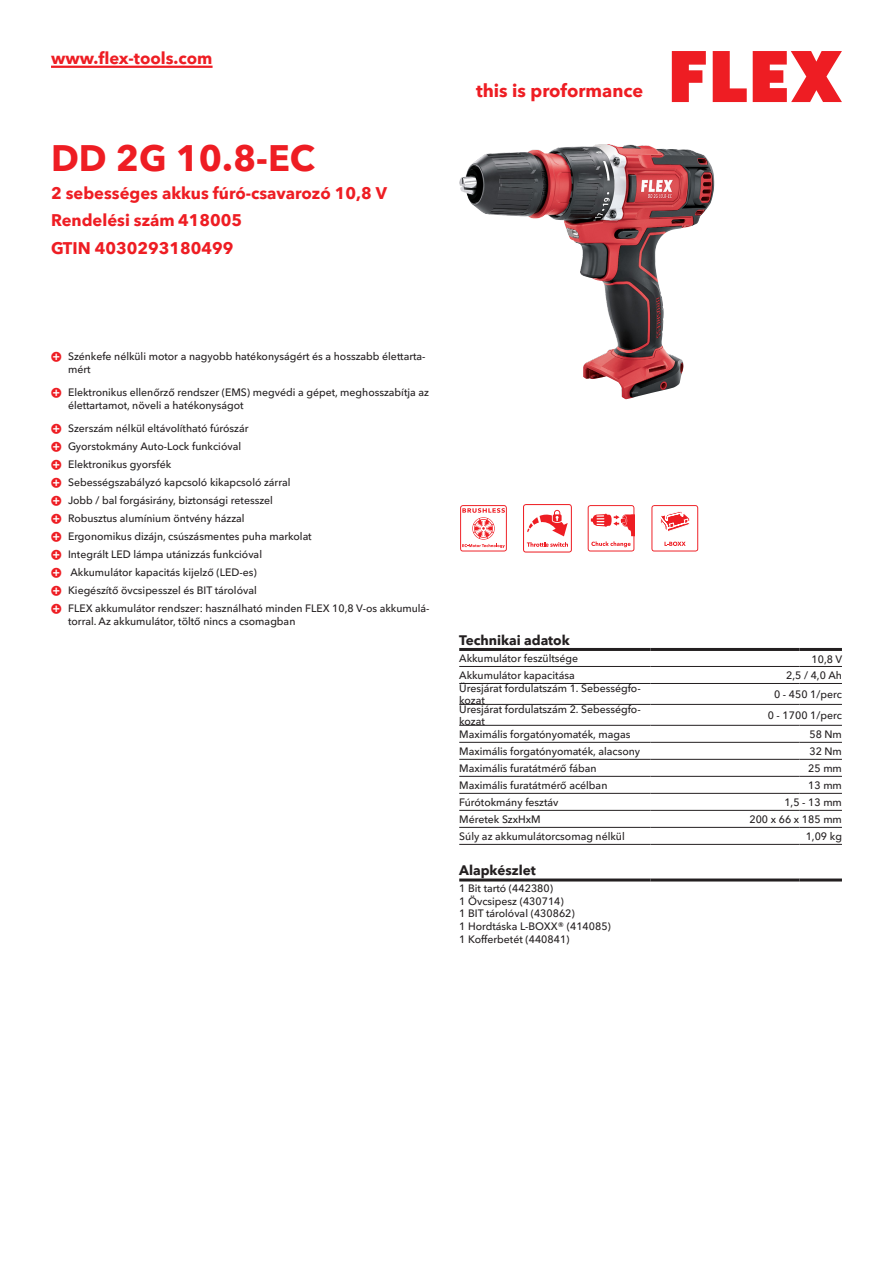
<style>
.page{position:relative;width:893px;height:1263px;background:#fff}
.page>*{position:absolute;margin:0;border:0;box-sizing:border-box;transform-origin:0 0}
.CB_AF_Product-name{font:700 36px "Avenir Next W1 G";color:#ee1d23}
.t1{font:700 18px "Avenir Next W1 G";color:#ee1d23}
.CB_AF_Product-short{font:700 16.5px "Avenir Next W1 G";color:#ee1d23}
.CB_AF_Order-number{font:700 16.5px "Avenir Next W1 G";color:#ee1d23}
.CB_AF_Table-headline{font:700 13.5px "Avenir Next W1 G";color:#231f20}
.CB_AF_Table-specific{font:500 10.5px/12.6px "Avenir Next W1 G";color:#231f20}
</style>
<div class="page">
<svg style="left:672px;top:51px;width:34px;height:51px"></svg>
<svg style="left:713px;top:51px;width:34px;height:51px"></svg>
<svg style="left:753px;top:51px;width:89px;height:51px"></svg>
<hr style="left:51px;top:66px;width:162px;height:2px;background:#ee1d23">
<img style="left:459px;top:144px;width:255px;height:255px">
<hr style="left:459px;top:666px;width:192px;height:1px;background:#231f20">
<hr style="left:651px;top:666px;width:148px;height:1px;background:#231f20">
<hr style="left:799px;top:666px;width:43px;height:1px;background:#231f20">
<hr style="left:459px;top:683px;width:192px;height:1px;background:#231f20">
<hr style="left:651px;top:683px;width:148px;height:1px;background:#231f20">
<hr style="left:799px;top:683px;width:43px;height:1px;background:#231f20">
<hr style="left:459px;top:704px;width:192px;height:1px;background:#231f20">
<hr style="left:651px;top:704px;width:148px;height:1px;background:#231f20">
<hr style="left:799px;top:704px;width:43px;height:1px;background:#231f20">
<hr style="left:459px;top:725px;width:192px;height:1px;background:#231f20">
<hr style="left:651px;top:725px;width:148px;height:1px;background:#231f20">
<hr style="left:799px;top:725px;width:43px;height:1px;background:#231f20">
<hr style="left:459px;top:742px;width:192px;height:1px;background:#231f20">
<hr style="left:651px;top:742px;width:148px;height:1px;background:#231f20">
<hr style="left:799px;top:742px;width:43px;height:1px;background:#231f20">
<hr style="left:459px;top:759px;width:192px;height:1px;background:#231f20">
<hr style="left:651px;top:759px;width:148px;height:1px;background:#231f20">
<hr style="left:799px;top:759px;width:43px;height:1px;background:#231f20">
<hr style="left:459px;top:776px;width:192px;height:1px;background:#231f20">
<hr style="left:651px;top:776px;width:148px;height:1px;background:#231f20">
<hr style="left:799px;top:776px;width:43px;height:1px;background:#231f20">
<hr style="left:459px;top:793px;width:192px;height:1px;background:#231f20">
<hr style="left:651px;top:793px;width:148px;height:1px;background:#231f20">
<hr style="left:799px;top:793px;width:43px;height:1px;background:#231f20">
<hr style="left:459px;top:810px;width:192px;height:1px;background:#231f20">
<hr style="left:651px;top:810px;width:148px;height:1px;background:#231f20">
<hr style="left:799px;top:810px;width:43px;height:1px;background:#231f20">
<hr style="left:459px;top:827px;width:192px;height:1px;background:#231f20">
<hr style="left:651px;top:827px;width:148px;height:1px;background:#231f20">
<hr style="left:799px;top:827px;width:43px;height:1px;background:#231f20">
<hr style="left:459px;top:844px;width:192px;height:1px;background:#231f20">
<hr style="left:651px;top:844px;width:148px;height:1px;background:#231f20">
<hr style="left:799px;top:844px;width:43px;height:1px;background:#231f20">
<hr style="left:459px;top:648px;width:192px;height:3px;background:#231f20">
<hr style="left:651px;top:648px;width:148px;height:3px;background:#231f20">
<hr style="left:799px;top:648px;width:43px;height:3px;background:#231f20">
<hr style="left:459px;top:878px;width:192px;height:3px;background:#231f20">
<hr style="left:651px;top:878px;width:148px;height:3px;background:#231f20">
<hr style="left:799px;top:878px;width:43px;height:3px;background:#231f20">
<svg style="left:460px;top:505px;width:47px;height:46px"></svg>
<svg style="left:523px;top:504px;width:49px;height:48px"></svg>
<svg style="left:588px;top:505px;width:46px;height:46px"></svg>
<svg style="left:651px;top:505px;width:47px;height:46px"></svg>
<h3 class="CB_AF_Product-short" style="left:51px;top:45px;width:163px">www.flex-tools.com</h3>
<p class="CB_AF_Product-name" style="left:51px;top:130px;width:265px">DD 2G 10.8-EC</p>
<p class="CB_AF_Product-short" style="left:51px;top:180px;width:337px">2 sebességes akkus fúró-csavarozó 10,8 V</p>
<p class="CB_AF_Order-number" style="left:51px;top:207px;width:193px">Rendelési szám 418005</p>
<p class="CB_AF_Order-number" style="left:51px;top:235px;width:184px">GTIN 4030293180499</p>
<h2 class="t1" style="left:476px;top:77px;width:169px">this is proformance</h2>
<p class="CB_AF_Table-specific" style="left:68px;top:349px;width:359px">Szénkefe nélküli motor a nagyobb hatékonyságért és a hosszabb élettarta&shy;mért</p>
<p class="CB_AF_Table-specific" style="left:68px;top:385px;width:362px">Elektronikus ellenőrző rendszer (EMS) megvédi a gépet, meghosszabítja az élettartamot, növeli a hatékonyságot</p>
<p class="CB_AF_Table-specific" style="left:68px;top:421px;width:182px">Szerszám nélkül eltávolítható fúrószár</p>
<p class="CB_AF_Table-specific" style="left:68px;top:439px;width:175px">Gyorstokmány Auto-Lock funkcióval</p>
<p class="CB_AF_Table-specific" style="left:68px;top:457px;width:105px">Elektronikus gyorsfék</p>
<p class="CB_AF_Table-specific" style="left:68px;top:475px;width:224px">Sebességszabályzó kapcsoló kikapcsoló zárral</p>
<p class="CB_AF_Table-specific" style="left:68px;top:493px;width:206px">Jobb / bal forgásirány, biztonsági retesszel</p>
<p class="CB_AF_Table-specific" style="left:68px;top:511px;width:178px">Robusztus alumínium öntvény házzal</p>
<p class="CB_AF_Table-specific" style="left:68px;top:529px;width:245px">Ergonomikus dizájn, csúszásmentes puha markolat</p>
<p class="CB_AF_Table-specific" style="left:68px;top:547px;width:196px">Integrált LED lámpa utánizzás funkcióval</p>
<p class="CB_AF_Table-specific" style="left:70px;top:565px;width:188px">Akkumulátor kapacitás kijelző (LED-es)</p>
<p class="CB_AF_Table-specific" style="left:68px;top:583px;width:190px">Kiegészítő övcsipesszel és BIT tárolóval</p>
<p class="CB_AF_Table-specific" style="left:68px;top:601px;width:363px">FLEX akkumulátor rendszer: használható minden FLEX 10,8 V-os akkumulá&shy;torral. Az akkumulátor, töltő nincs a csomagban</p>
<p class="CB_AF_Table-headline" style="left:459px;top:630px;width:112px">Technikai adatok</p>
<p class="CB_AF_Table-specific" style="left:459px;top:651px;width:120px">Akkumulátor feszültsége</p>
<p class="CB_AF_Table-specific" style="left:811px;top:652px;width:32px">10,8 V</p>
<p class="CB_AF_Table-specific" style="left:459px;top:668px;width:117px">Akkumulátor kapacitása</p>
<p class="CB_AF_Table-specific" style="left:786px;top:668px;width:57px">2,5 / 4,0 Ah</p>
<p class="CB_AF_Table-specific" style="left:459px;top:681px;width:183px">Üresjárat fordulatszám 1. Sebességfo&shy;kozat</p>
<p class="CB_AF_Table-specific" style="left:774px;top:687px;width:69px">0 - 450 1/perc</p>
<p class="CB_AF_Table-specific" style="left:459px;top:702px;width:183px">Üresjárat fordulatszám 2. Sebességfo&shy;kozat</p>
<p class="CB_AF_Table-specific" style="left:768px;top:708px;width:76px">0 - 1700 1/perc</p>
<p class="CB_AF_Table-specific" style="left:459px;top:727px;width:173px">Maximális forgatónyomaték, magas</p>
<p class="CB_AF_Table-specific" style="left:809px;top:727px;width:34px">58 Nm</p>
<p class="CB_AF_Table-specific" style="left:459px;top:744px;width:182px">Maximális forgatónyomaték, alacsony</p>
<p class="CB_AF_Table-specific" style="left:809px;top:744px;width:34px">32 Nm</p>
<p class="CB_AF_Table-specific" style="left:459px;top:761px;width:139px">Maximális furatátmérő fában</p>
<p class="CB_AF_Table-specific" style="left:808px;top:761px;width:35px">25 mm</p>
<p class="CB_AF_Table-specific" style="left:459px;top:778px;width:150px">Maximális furatátmérő acélban</p>
<p class="CB_AF_Table-specific" style="left:808px;top:778px;width:35px">13 mm</p>
<p class="CB_AF_Table-specific" style="left:459px;top:795px;width:101px">Fúrótokmány fesztáv</p>
<p class="CB_AF_Table-specific" style="left:784px;top:795px;width:59px">1,5 - 13 mm</p>
<p class="CB_AF_Table-specific" style="left:459px;top:812px;width:83px">Méretek SzxHxM</p>
<p class="CB_AF_Table-specific" style="left:749px;top:812px;width:94px">200 x 66 x 185 mm</p>
<p class="CB_AF_Table-specific" style="left:459px;top:829px;width:167px">Súly az akkumulátorcsomag nélkül</p>
<p class="CB_AF_Table-specific" style="left:806px;top:829px;width:38px">1,09 kg</p>
<p class="CB_AF_Table-headline" style="left:459px;top:860px;width:78px">Alapkészlet</p>
<p class="CB_AF_Table-specific" style="left:459px;top:881px;width:153px">1 Bit tartó (442380)<br>1 Övcsipesz (430714)<br>1 BIT tárolóval (430862)<br>1 Hordtáska L-BOXX® (414085)<br>1 Kofferbetét (440841)</p>
</div>
